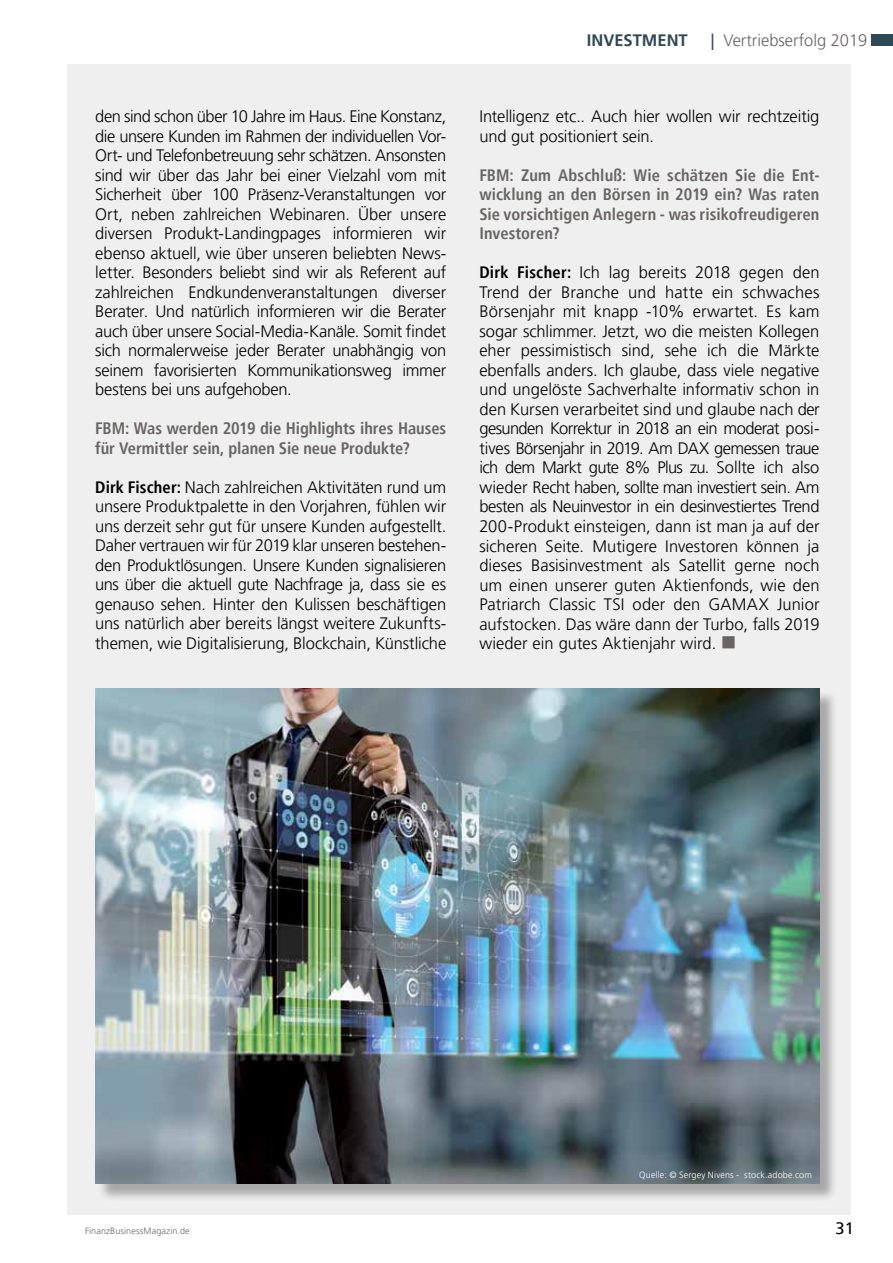
<style>
.page{position:relative;width:893px;height:1263px;background:#fff}
.page>*{position:absolute;margin:0;border:0;box-sizing:border-box;transform-origin:0 0}
.t1{font:300 16.5px/19.5px "Frutiger LT Pro";letter-spacing:-.005em;color:#000;text-align:justify}
.t2{font:700 condensed 16.5px/19.5px "Frutiger LT Pro";color:#6a6464}
.t3{font:300 16.5px "Frutiger LT Pro";color:#6a6464}
.t4{font:700 16.5px "Frutiger LT Pro";color:#304956}
.t5{font:16.5px "Frutiger";color:#000}
.t6{font:300 9px "Frutiger LT Pro";letter-spacing:.02em;color:#fff}
.t7{font:300 9px "Frutiger LT Pro";letter-spacing:.015em;color:#6a6464}
.s1{font-weight:700;font-stretch:condensed}
.s2{font-family:"Frutiger";font-weight:400;color:#304956}
.s3{color:#6a6464}
</style>
<div class="page">
<div style="left:872px;top:34px;width:21px;height:12px;background:#304956"></div>
<div style="left:67px;top:65px;width:783px;height:1150px;background:#f0efef"></div>
<div style="left:98px;top:691px;width:740px;height:511px;background:#000;opacity:.3"></div>
<img style="left:95px;top:688px;width:724px;height:495px">
<p class="t1" style="left:95px;top:107px;width:353px">den sind schon über 10 Jahre im Haus. Eine Konstanz, die unsere Kunden im Rahmen der individuellen Vor-Ort- und Telefonbetreuung sehr schätzen. Ansonsten sind wir über das Jahr bei einer Vielzahl vom mit Sicherheit über 100 Präsenz-Veranstaltungen vor Ort, neben zahlreichen Webinaren. Über unsere diversen Produkt-Landingpages informieren wir ebenso aktuell, wie über unseren beliebten News&shy;letter. Besonders beliebt sind wir als Referent auf zahlreichen Endkundenveranstaltungen diverser Berater. Und natürlich informieren wir die Berater auch über unsere Social-Media-Kanäle. Somit findet sich normalerweise jeder Berater unabhängig von seinem favorisierten Kommunikationsweg immer bestens bei uns aufgehoben.</p>
<p class="t2" style="left:95px;top:419px;width:353px">FBM: Was werden 2019 die Highlights ihres Hauses für Vermittler sein, planen Sie neue Produkte?</p>
<p class="t1" style="left:95px;top:477px;width:353px"><span class="s1">Dirk Fischer:</span> Nach zahlreichen Aktivitäten rund um unsere Produktpalette in den Vorjahren, fühlen wir uns derzeit sehr gut für unsere Kunden aufgestellt.<br>Daher vertrauen wir für 2019 klar unseren bestehen&shy;den Produktlösungen. Unsere Kunden signalisieren uns über die aktuell gute Nachfrage ja, dass sie es genauso sehen. Hinter den Kulissen beschäftigen uns natürlich aber bereits längst weitere Zukunfts&shy;themen, wie Digitalisierung, Blockchain, Künstliche</p>
<p class="t4" style="left:587px;top:30px;width:102px">INVESTMENT</p>
<p class="t3" style="left:711px;top:30px;width:158px"><span class="s2">|</span> Vertriebserfolg 2019</p>
<p class="t1" style="left:479px;top:107px;width:342px">Intelligenz etc.. Auch hier wollen wir rechtzeitig und gut positioniert sein.</p>
<p class="t2" style="left:479px;top:165px;width:342px;text-align:justify">FBM: Zum Abschluß: Wie schätzen Sie die Ent&shy;wicklung an den Börsen in 2019 ein? Was raten Sie vorsichtigen Anlegern - was risikofreudigeren Investoren?</p>
<p class="t1" style="left:479px;top:263px;width:342px"><span class="s1">Dirk Fischer:</span> Ich lag bereits 2018 gegen den Trend der Branche und hatte ein schwaches Börsenjahr mit knapp -10% erwartet. Es kam sogar schlimmer. Jetzt, wo die meisten Kollegen eher pessimistisch sind, sehe ich die Märkte ebenfalls anders. Ich glaube, dass viele negative und ungelöste Sachverhalte informativ schon in den Kursen verarbeitet sind und glaube nach der gesunden Korrektur in 2018 an ein moderat posi&shy;tives Börsenjahr in 2019. Am DAX gemessen traue ich dem Markt gute 8% Plus zu. Sollte ich also wieder Recht haben, sollte man investiert sein. Am besten als Neuinvestor in ein desinvestiertes Trend 200-Produkt einsteigen, dann ist man ja auf der sicheren Seite. Mutigere Investoren können ja dieses Basisinvestment als Satellit gerne noch um einen unserer guten Aktienfonds, wie den Patriarch Classic TSI oder den GAMAX Junior aufstocken. Das wäre dann der Turbo, falls 2019 wieder ein gutes Aktienjahr wird. <span class="s3">■</span></p>
<p class="t6" style="left:639px;top:1169px;width:174px">Quelle: © Sergey Nivens - stock.adobe.com</p>
<p class="t7" style="left:85px;top:1225px;width:106px">FinanzBusinessMagazin.de</p>
<p class="t5" style="left:836px;top:1218px;width:20px">31</p>
</div>
